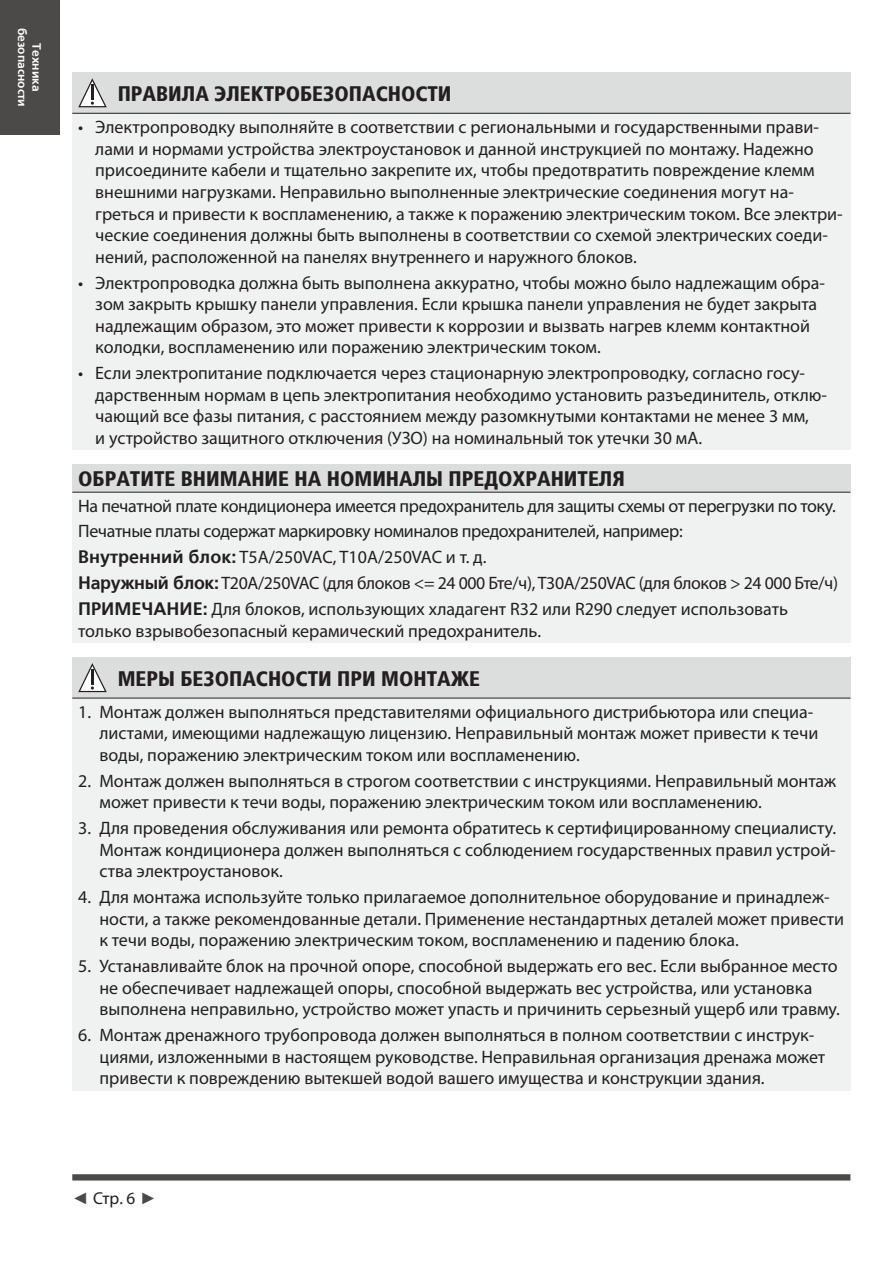
<style>
.page{position:relative;width:893px;height:1263px;background:#fff}
.page>*{position:absolute;margin:0;border:0;box-sizing:border-box;transform-origin:0 0}
.t1{font:900 condensed 21px "Frutiger LTCYR";color:#231f20}
.t2{font:18px/21.6px "Myriad Pro";color:#231f20}
.t3{font:18px/25.8px "Myriad Pro";letter-spacing:-.02em;color:#231f20}
.t4{font:17.25px "Myriad Pro";color:#231f20}
.t5{font:700 12px/14.4px "Frutiger LTCYR";color:#fff;text-align:center}
.s1{font-family:"Frutiger LTCYR";font-weight:700}
.s2{font-family:"Arial";font-weight:700;font-size:16.5px;color:#4c4949}
</style>
<div class="page">
<div style="left:72px;top:1174px;width:778px;height:6px;background:#4c4949"></div>
<div style="left:0;top:0;width:60px;height:135px;background:#4c4949"></div>
<div style="left:72px;top:72px;width:778px;height:41px;background:#dcdddd"></div>
<div style="left:72px;top:113px;width:778px;height:337px;background:#f0f1f1"></div>
<hr style="left:72px;top:113px;width:778px;height:1px;background:#231f20">
<svg style="left:78px;top:78px;width:29px;height:29px"></svg>
<div style="left:72px;top:464px;width:778px;height:28px;background:#dcdddd"></div>
<div style="left:72px;top:492px;width:778px;height:151px;background:#f0f1f1"></div>
<hr style="left:72px;top:492px;width:778px;height:1px;background:#231f20">
<div style="left:72px;top:657px;width:778px;height:41px;background:#dcdddd"></div>
<div style="left:72px;top:698px;width:778px;height:392px;background:#f0f1f1"></div>
<hr style="left:72px;top:698px;width:778px;height:1px;background:#231f20">
<svg style="left:78px;top:663px;width:29px;height:29px"></svg>
<p class="t5" style="left:44px;top:28px;width:81px;rotate:90deg">Техника безопасности</p>
<p class="t1" style="left:118px;top:82px;width:335px">ПРАВИЛА ЭЛЕКТРОБЕЗОПАСНОСТИ</p>
<p class="t2" style="left:95px;top:116px;width:749px;text-indent:-17px">• Электропроводку выполняйте в соответствии с региональными и государственными прави&shy;лами и нормами устройства электроустановок и данной инструкцией по монтажу. Надежно присоедините кабели и тщательно закрепите их, чтобы предотвратить повреждение клемм внешними нагрузками. Неправильно выполненные электрические соединения могут на&shy;греться и привести к воспламенению, а также к поражению электрическим током. Все электри&shy;ческие соединения должны быть выполнены в соответствии со схемой электрических соеди&shy;нений, расположенной на панелях внутреннего и наружного блоков.</p>
<p class="t2" style="left:95px;top:271px;width:731px;text-indent:-17px">• Электропроводка должна быть выполнена аккуратно, чтобы можно было надлежащим обра&shy;зом закрыть крышку панели управления. Если крышка панели управления не будет закрыта надлежащим образом, это может привести к коррозии и вызвать нагрев клемм контактной колодки, воспламенению или поражению электрическим током.</p>
<p class="t2" style="left:95px;top:362px;width:733px;text-indent:-17px">• Если электропитание подключается через стационарную электропроводку, согласно госу&shy;дарственным нормам в цепь электропитания необходимо установить разъединитель, отклю&shy;чающий все фазы питания, с расстоянием между разомкнутыми контактами не менее 3 мм,<br>и устройство защитного отключения (УЗО) на номинальный ток утечки 30 мА.</p>
<p class="t1" style="left:78px;top:467px;width:548px">ОБРАТИТЕ ВНИМАНИЕ НА НОМИНАЛЫ ПРЕДОХРАНИТЕЛЯ</p>
<p class="t3" style="left:78px;top:492px;width:761px">На печатной плате кондиционера имеется предохранитель для защиты схемы от перегрузки по току.<br>Печатные платы содержат маркировку номиналов предохранителей, например:<br><span class="s1">Внутренний блок:</span> T5A/250VAC, T10A/250VAC и т. д.<br><span class="s1">Наружный блок:</span> T20A/250VAC (для блоков &lt;= 24 000 Бте/ч), T30A/250VAC (для блоков &gt; 24 000 Бте/ч)<br><span class="s1">ПРИМЕЧАНИЕ:</span> Для блоков, использующих хладагент R32 или R290 следует использовать</p>
<p class="t2" style="left:78px;top:619px;width:465px">только взрывобезопасный керамический предохранитель.</p>
<p class="t1" style="left:118px;top:667px;width:364px">МЕРЫ БЕЗОПАСНОСТИ ПРИ МОНТАЖЕ</p>
<p class="t2" style="left:99px;top:700px;width:720px;text-indent:-21px">1. Монтаж должен выполняться представителями официального дистрибьютора или специа&shy;листами, имеющими надлежащую лицензию. Неправильный монтаж может привести к течи воды, поражению электрическим током или воспламенению.</p>
<p class="t2" style="left:99px;top:769px;width:738px;text-indent:-21px">2. Монтаж должен выполняться в строгом соответствии с инструкциями. Неправильный монтаж может привести к течи воды, поражению электрическим током или воспламенению.</p>
<p class="t2" style="left:99px;top:817px;width:738px;text-align:justify;text-indent:-21px">3. Для проведения обслуживания или ремонта обратитесь к сертифицированному специалисту.<br>Монтаж кондиционера должен выполняться с соблюдением государственных правил устрой&shy;ства электроустановок.</p>
<p class="t2" style="left:99px;top:886px;width:746px;text-indent:-21px">4. Для монтажа используйте только прилагаемое дополнительное оборудование и принадлеж&shy;ности, а также рекомендованные детали. Применение нестандартных деталей может привести к течи воды, поражению электрическим током, воспламенению и падению блока.</p>
<p class="t2" style="left:99px;top:955px;width:742px;text-indent:-21px">5. Устанавливайте блок на прочной опоре, способной выдержать его вес. Если выбранное место не обеспечивает надлежащей опоры, способной выдержать вес устройства, или установка выполнена неправильно, устройство может упасть и причинить серьезный ущерб или травму.</p>
<p class="t2" style="left:99px;top:1024px;width:727px;text-indent:-21px">6. Монтаж дренажного трубопровода должен выполняться в полном соответствии с инструк&shy;циями, изложенными в настоящем руководстве. Неправильная организация дренажа может привести к повреждению вытекшей водой вашего имущества и конструкции здания.</p>
<p class="t4" style="left:72px;top:1187px;width:86px"><span class="s2">◄</span> Стр. 6 <span class="s2">►</span></p>
</div>
